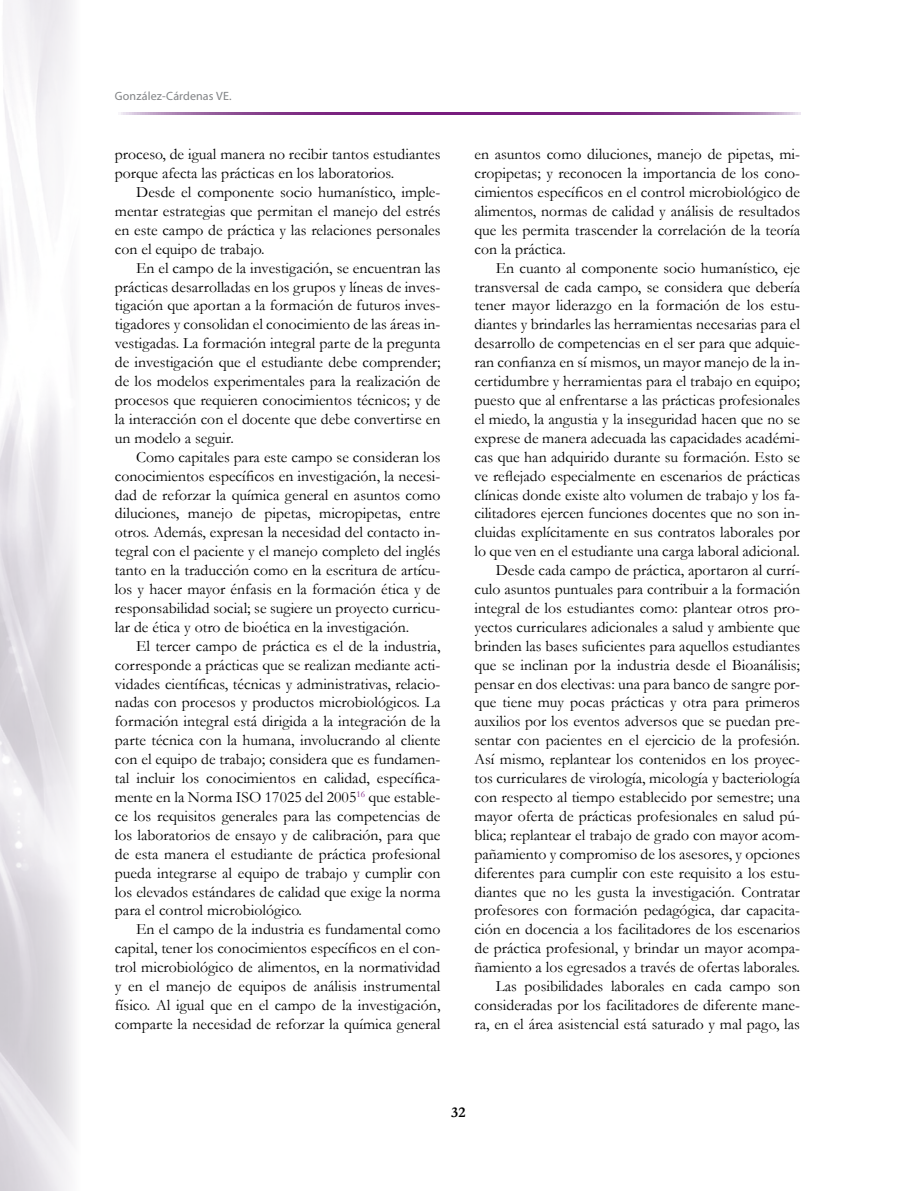
<style>
.page{position:relative;width:915px;height:1191px;background:#fff}
.page>*{position:absolute;margin:0;border:0;box-sizing:border-box;transform-origin:0 0}
.t1{font:15.75px/18.9px "Garamond";color:#000;text-align:justify}
.t2{font:700 15px "Garamond";color:#000}
.t3{font:12px "Myriad Pro";letter-spacing:.01em;color:#808285}
</style>
<div class="page">
<img style="left:0;top:0;width:76px;height:1191px">
<svg style="left:121px;top:112px;width:678px;height:2px"></svg>
<p class="t3" style="left:115px;top:89px;width:118px">González-Cárdenas VE.</p>
<p class="t1" style="left:115px;top:144px;width:327px">proceso, de igual manera no recibir tantos estudiantes porque afecta las prácticas en los laboratorios.</p>
<p class="t1" style="left:115px;top:182px;width:327px;text-indent:21px">Desde el componente socio humanístico, imple&shy;mentar estrategias que permitan el manejo del estrés en este campo de práctica y las relaciones personales con el equipo de trabajo.</p>
<p class="t1" style="left:115px;top:258px;width:327px;text-indent:21px">En el campo de la investigación, se encuentran las prácticas desarrolladas en los grupos y líneas de inves&shy;tigación que aportan a la formación de futuros inves&shy;tigadores y consolidan el conocimiento de las áreas in&shy;vestigadas. La formación integral parte de la pregunta de investigación que el estudiante debe comprender; de los modelos experimentales para la realización de procesos que requieren conocimientos técnicos; y de la interacción con el docente que debe convertirse en un modelo a seguir.</p>
<p class="t1" style="left:115px;top:447px;width:327px;text-indent:21px">Como capitales para este campo se consideran los conocimientos específicos en investigación, la necesi&shy;dad de reforzar la química general en asuntos como diluciones, manejo de pipetas, micropipetas, entre otros. Además, expresan la necesidad del contacto in&shy;tegral con el paciente y el manejo completo del inglés tanto en la traducción como en la escritura de artícu&shy;los y hacer mayor énfasis en la formación ética y de responsabilidad social; se sugiere un proyecto curricu&shy;lar de ética y otro de bioética en la investigación.</p>
<p class="t1" style="left:115px;top:636px;width:327px;text-indent:21px">El tercer campo de práctica es el de la industria, corresponde a prácticas que se realizan mediante acti&shy;vidades científicas, técnicas y administrativas, relacio&shy;nadas con procesos y productos microbiológicos. La formación integral está dirigida a la integración de la parte técnica con la humana, involucrando al cliente con el equipo de trabajo; considera que es fundamen&shy;tal incluir los conocimientos en calidad, específica&shy;mente en la Norma ISO 17025 del 2005<sup>16</sup> que estable&shy;ce los requisitos generales para las competencias de los laboratorios de ensayo y de calibración, para que de esta manera el estudiante de práctica profesional pueda integrarse al equipo de trabajo y cumplir con los elevados estándares de calidad que exige la norma para el control microbiológico.</p>
<p class="t1" style="left:115px;top:919px;width:327px;text-indent:21px">En el campo de la industria es fundamental como capital, tener los conocimientos específicos en el con&shy;trol microbiológico de alimentos, en la normatividad y en el manejo de equipos de análisis instrumental físico. Al igual que en el campo de la investigación, comparte la necesidad de reforzar la química general</p>
<p class="t1" style="left:474px;top:144px;width:327px">en asuntos como diluciones, manejo de pipetas, mi&shy;cropipetas; y reconocen la importancia de los cono&shy;cimientos específicos en el control microbiológico de alimentos, normas de calidad y análisis de resultados que les permita trascender la correlación de la teoría con la práctica.</p>
<p class="t1" style="left:474px;top:258px;width:327px;text-align:right">En cuanto al componente socio humanístico, eje transversal de cada campo, se considera que debería tener mayor liderazgo en la formación de los estu&shy;diantes y brindarles las herramientas necesarias para el desarrollo de competencias en el ser para que adquie&shy;ran confianza en sí mismos, un mayor manejo de la in&shy;certidumbre y herramientas para el trabajo en equipo; puesto que al enfrentarse a las prácticas profesionales el miedo, la angustia y la inseguridad hacen que no se exprese de manera adecuada las capacidades académi&shy;cas que han adquirido durante su formación. Esto se ve reflejado especialmente en escenarios de prácticas clínicas donde existe alto volumen de trabajo y los fa&shy;cilitadores ejercen funciones docentes que no son in&shy;cluidas explícitamente en sus contratos laborales por lo que ven en el estudiante una carga laboral adicional.<br>Desde cada campo de práctica, aportaron al currí&shy;culo asuntos puntuales para contribuir a la formación integral de los estudiantes como: plantear otros pro&shy;yectos curriculares adicionales a salud y ambiente que brinden las bases suficientes para aquellos estudiantes que se inclinan por la industria desde el Bioanálisis; pensar en dos electivas: una para banco de sangre por&shy;que tiene muy pocas prácticas y otra para primeros auxilios por los eventos adversos que se puedan pre&shy;sentar con pacientes en el ejercicio de la profesión.<br>Así mismo, replantear los contenidos en los proyec&shy;tos curriculares de virología, micología y bacteriología con respecto al tiempo establecido por semestre; una mayor oferta de prácticas profesionales en salud pú&shy;blica; replantear el trabajo de grado con mayor acom&shy;pañamiento y compromiso de los asesores, y opciones diferentes para cumplir con este requisito a los estu&shy;diantes que no les gusta la investigación. Contratar profesores con formación pedagógica, dar capacita&shy;ción en docencia a los facilitadores de los escenarios de práctica profesional, y brindar un mayor acompa&shy;ñamiento a los egresados a través de ofertas laborales.<br>Las posibilidades laborales en cada campo son consideradas por los facilitadores de diferente mane&shy;ra, en el área asistencial está saturado y mal pago, las</p>
<p class="t2" style="left:451px;top:1102px;width:16px">32</p>
</div>
